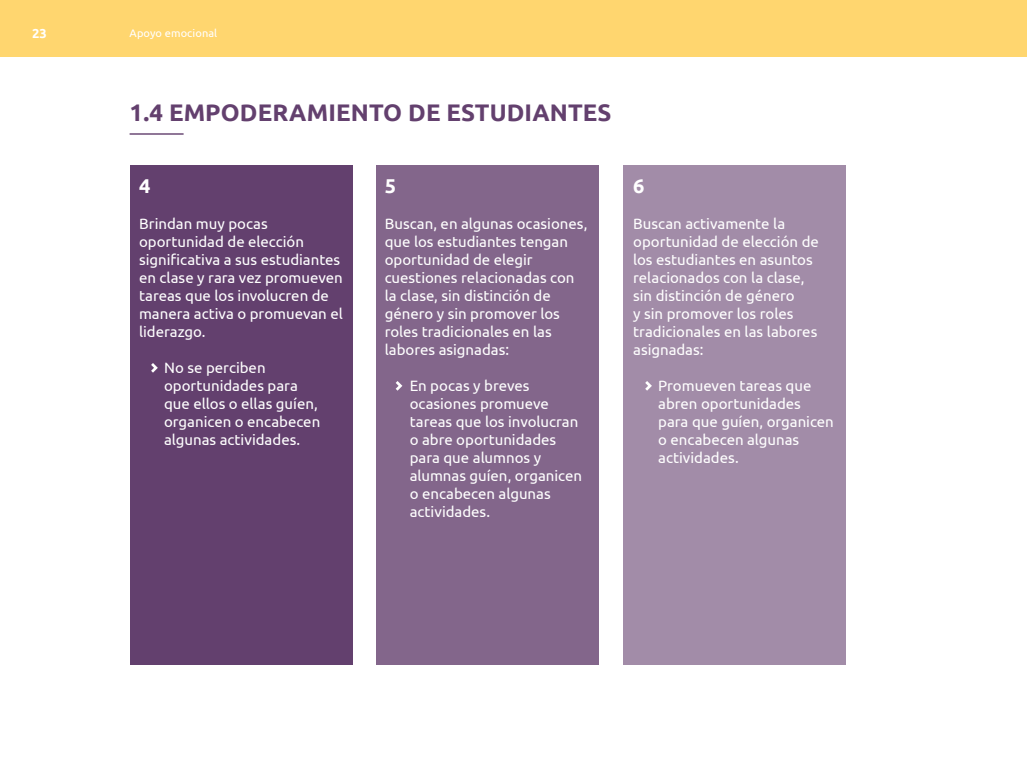
<style>
.page{position:relative;width:1027px;height:768px;background:#fff}
.page>*{position:absolute;margin:0;border:0;box-sizing:border-box;transform-origin:0 0}
.t1{font:700 24px "Ubuntu";letter-spacing:.005em;color:#63406e}
.t2{font:700 20px "Ubuntu";color:#fff}
.t3{font:15px/18px "Ubuntu";color:#fff}
.t4{font:700 13px "Ubuntu";color:#fff}
.t5{font:11px "Ubuntu";letter-spacing:.01em;color:#fff}
</style>
<div class="page">
<div style="left:130px;top:165px;width:223px;height:500px;background:#63406e"></div>
<div style="left:376px;top:165px;width:223px;height:500px;background:#83668b"></div>
<div style="left:623px;top:165px;width:223px;height:500px;background:#a28ca8"></div>
<svg style="left:151px;top:363px;width:7px;height:10px"></svg>
<svg style="left:396px;top:381px;width:6px;height:10px"></svg>
<hr style="left:130px;top:133px;width:54px;height:2px;background:#63406e">
<svg style="left:645px;top:381px;width:7px;height:10px"></svg>
<div style="left:0;top:0;width:1027px;height:57px;background:#ffd66f"></div>
<p class="t4" style="left:32px;top:26px;width:16px">23</p>
<p class="t5" style="left:130px;top:26px;width:89px">Apoyo emocional</p>
<h1 class="t1" style="left:130px;top:98px;width:483px">1.4 EMPODERAMIENTO DE ESTUDIANTES</h1>
<h2 class="t2" style="left:139px;top:173px;width:13px">4</h2>
<p class="t3" style="left:139px;top:214px;width:205px">Brindan muy pocas oportunidad de elección significativa a sus estudiantes en clase y rara vez promueven tareas que los involucren de manera activa o promuevan el liderazgo.</p>
<p class="t3" style="left:164px;top:358px;width:158px">No se perciben oportunidades para que ellos o ellas guíen, organicen o encabecen algunas actividades.</p>
<h2 class="t2" style="left:385px;top:173px;width:13px">5</h2>
<p class="t3" style="left:385px;top:214px;width:204px">Buscan, en algunas ocasiones, que los estudiantes tengan oportunidad de elegir cuestiones relacionadas con la clase, sin distinción de género y sin promover los roles tradicionales en las labores asignadas:</p>
<p class="t3" style="left:410px;top:376px;width:174px">En pocas y breves ocasiones promueve tareas que los involucran o abre oportunidades para que alumnos y alumnas guíen, organicen o encabecen algunas actividades.</p>
<h2 class="t2" style="left:633px;top:173px;width:13px">6</h2>
<p class="t3" style="left:633px;top:214px;width:187px">Buscan activamente la oportunidad de elección de los estudiantes en asuntos relacionados con la clase, sin distinción de género<br>y sin promover los roles tradicionales en las labores asignadas:</p>
<p class="t3" style="left:658px;top:376px;width:177px">Promueven tareas que abren oportunidades para que guíen, organicen o encabecen algunas actividades.</p>
</div>
